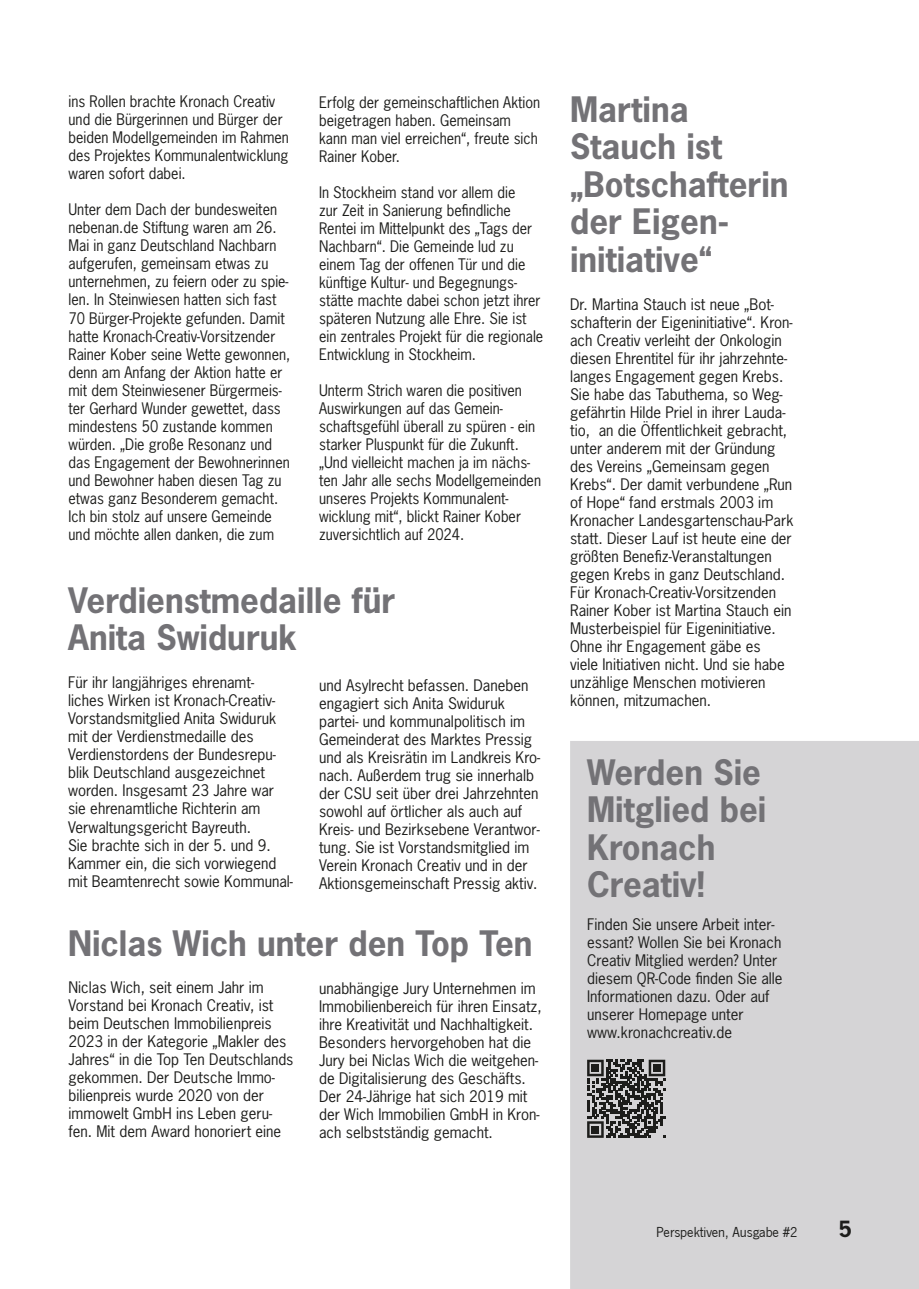
<style>
.page{position:relative;width:919px;height:1289px;background:#fff}
.page>*{position:absolute;margin:0;border:0;box-sizing:border-box;transform-origin:0 0}
.t1{font:700 33px/37.5px "News Gothic Std";color:#737276}
.t2{font:700 21px "News Gothic Std";color:#1d1d1b}
.t3{font:15px/18px "News Gothic Std";color:#1d1d1b}
.t4{font:15px/18px "News Gothic Std";color:#1d1d1b;scale:.96 1}
.t5{font:15px "News Got T";color:#1d1d1b}
</style>
<div class="page">
<div style="left:570px;top:741px;width:348px;height:547px;background:#d5d4d6"></div>
<svg style="left:587px;top:1059px;width:78px;height:78px"></svg>
<div style="left:592px;top:1064px;width:7px;height:7px;background:#1d1d1b"></div>
<div style="left:653px;top:1064px;width:7px;height:7px;background:#1d1d1b"></div>
<div style="left:592px;top:1125px;width:7px;height:8px;background:#1d1d1b"></div>
<p class="t4" style="left:68px;top:93px;width:231px">ins Rollen brachte Kronach Creativ und die Bürgerinnen und Bürger der beiden Modellgemeinden im Rahmen des Projektes Kommunalentwicklung waren sofort dabei.</p>
<p class="t4" style="left:68px;top:201px;width:232px">Unter dem Dach der bundesweiten nebenan.de Stiftung waren am 26.<br>Mai in ganz Deutschland Nachbarn aufgerufen, gemeinsam etwas zu unternehmen, zu feiern oder zu spie&shy;len. In Steinwiesen hatten sich fast 70 Bürger-Projekte gefunden. Damit hatte Kronach-Creativ-Vorsitzender Rainer Kober seine Wette gewonnen, denn am Anfang der Aktion hatte er mit dem Steinwiesener Bürgermeis&shy;ter Gerhard Wunder gewettet, dass mindestens 50 zustande kommen würden. „Die große Resonanz und das Engagement der Bewohnerinnen und Bewohner haben diesen Tag zu etwas ganz Besonderem gemacht.<br>Ich bin stolz auf unsere Gemeinde und möchte allen danken, die zum</p>
<p class="t4" style="left:319px;top:93px;width:232px">Erfolg der gemeinschaftlichen Aktion beigetragen haben. Gemeinsam kann man viel erreichen“, freute sich<br>Rainer Kober.</p>
<p class="t4" style="left:319px;top:183px;width:235px">In Stockheim stand vor allem die<br>zur Zeit in Sanierung befindliche Rentei im Mittelpunkt des „Tags der Nachbarn“. Die Gemeinde lud zu einem Tag der offenen Tür und die künftige Kultur- und Begegnungs&shy;stätte machte dabei schon jetzt ihrer späteren Nutzung alle Ehre. Sie ist ein zentrales Projekt für die regionale Entwicklung in Stockheim.</p>
<p class="t4" style="left:319px;top:381px;width:233px">Unterm Strich waren die positiven Auswirkungen auf das Gemein&shy;schaftsgefühl überall zu spüren - ein starker Pluspunkt für die Zukunft. „Und vielleicht machen ja im nächs&shy;ten Jahr alle sechs Modellgemeinden unseres Projekts Kommunalent&shy;wicklung mit“, blickt Rainer Kober zuversichtlich auf 2024.</p>
<p class="t1" style="left:68px;top:581px;width:328px">Verdienstmedaille für</p>
<p class="t1" style="left:68px;top:618px;width:230px">Anita Swiduruk</p>
<p class="t3" style="left:68px;top:673px;width:226px">Für ihr langjähriges ehrenamt&shy;liches Wirken ist Kronach-Creativ-<br>Vorstandsmitglied Anita Swiduruk mit der Verdienstmedaille des<br>Verdienstordens der Bundesrepu&shy;blik Deutschland ausgezeichnet worden. Insgesamt 23 Jahre war sie ehrenamtliche Richterin am<br>Verwaltungsgericht Bayreuth.<br>Sie brachte sich in der 5. und 9.<br>Kammer ein, die sich vorwiegend mit Beamtenrecht sowie Kommunal-</p>
<p class="t3" style="left:319px;top:675px;width:223px">und Asylrecht befassen. Daneben engagiert sich Anita Swiduruk partei- und kommunalpolitisch im Gemeinderat des Marktes Pressig und als Kreisrätin im Landkreis Kro&shy;nach. Außerdem trug sie innerhalb der CSU seit über drei Jahrzehnten sowohl auf örtlicher als auch auf Kreis- und Bezirksebene Verantwor&shy;tung. Sie ist Vorstandsmitglied im Verein Kronach Creativ und in der Aktionsgemeinschaft Pressig aktiv.</p>
<p class="t1" style="left:68px;top:924px;width:466px">Niclas Wich unter den Top Ten</p>
<p class="t3" style="left:68px;top:978px;width:226px">Niclas Wich, seit einem Jahr im<br>Vorstand bei Kronach Creativ, ist beim Deutschen Immobilienpreis<br>2023 in der Kategorie „Makler des<br>Jahres“ in die Top Ten Deutschlands gekommen. Der Deutsche Immo&shy;bilienpreis wurde 2020 von der immowelt GmbH ins Leben geru&shy;fen. Mit dem Award honoriert eine</p>
<p class="t3" style="left:319px;top:979px;width:224px">unabhängige Jury Unternehmen im Immobilienbereich für ihren Einsatz, ihre Kreativität und Nachhaltigkeit.<br>Besonders hervorgehoben hat die Jury bei Niclas Wich die weitgehen&shy;de Digitalisierung des Geschäfts.<br>Der 24-Jährige hat sich 2019 mit der Wich Immobilien GmbH in Kron&shy;ach selbstständig gemacht.</p>
<p class="t1" style="left:570px;top:90px;width:153px">Martina<br>Stauch ist</p>
<p class="t1" style="left:570px;top:165px;width:220px">„Botschafterin der Eigen-</p>
<p class="t1" style="left:570px;top:240px;width:144px">initiative“</p>
<p class="t3" style="left:570px;top:295px;width:225px">Dr. Martina Stauch ist neue „Bot&shy;schafterin der Eigeninitiative“. Kron&shy;ach Creativ verleiht der Onkologin diesen Ehrentitel für ihr jahrzehnte&shy;langes Engagement gegen Krebs.<br>Sie habe das Tabuthema, so Weg&shy;gefährtin Hilde Priel in ihrer Lauda&shy;tio, an die Öffentlichkeit gebracht, unter anderem mit der Gründung des Vereins „Gemeinsam gegen Krebs“. Der damit verbundene „Run of Hope“ fand erstmals 2003 im Kronacher Landesgartenschau-Park statt. Dieser Lauf ist heute eine der größten Benefiz-Veranstaltungen gegen Krebs in ganz Deutschland.<br>Für Kronach-Creativ-Vorsitzenden Rainer Kober ist Martina Stauch ein Musterbeispiel für Eigeninitiative.<br>Ohne ihr Engagement gäbe es<br>viele Initiativen nicht. Und sie habe unzählige Menschen motivieren können, mitzumachen.</p>
<p class="t1" style="left:587px;top:752px;width:181px">Werden Sie<br>Mitglied bei<br>Kronach</p>
<p class="t1" style="left:587px;top:865px;width:119px">Creativ!</p>
<p class="t3" style="left:587px;top:915px;width:197px">Finden Sie unsere Arbeit inter&shy;essant? Wollen Sie bei Kronach<br>Creativ Mitglied werden? Unter diesem QR-Code finden Sie alle<br>Informationen dazu. Oder auf unserer Homepage unter</p>
<p class="t3" style="left:587px;top:1023px;width:146px">www.kronachcreativ.de</p>
<p class="t5" style="left:656px;top:1223px;width:143px">Perspektiven, Ausgabe #2</p>
<p class="t2" style="left:838px;top:1215px;width:15px">5</p>
</div>
